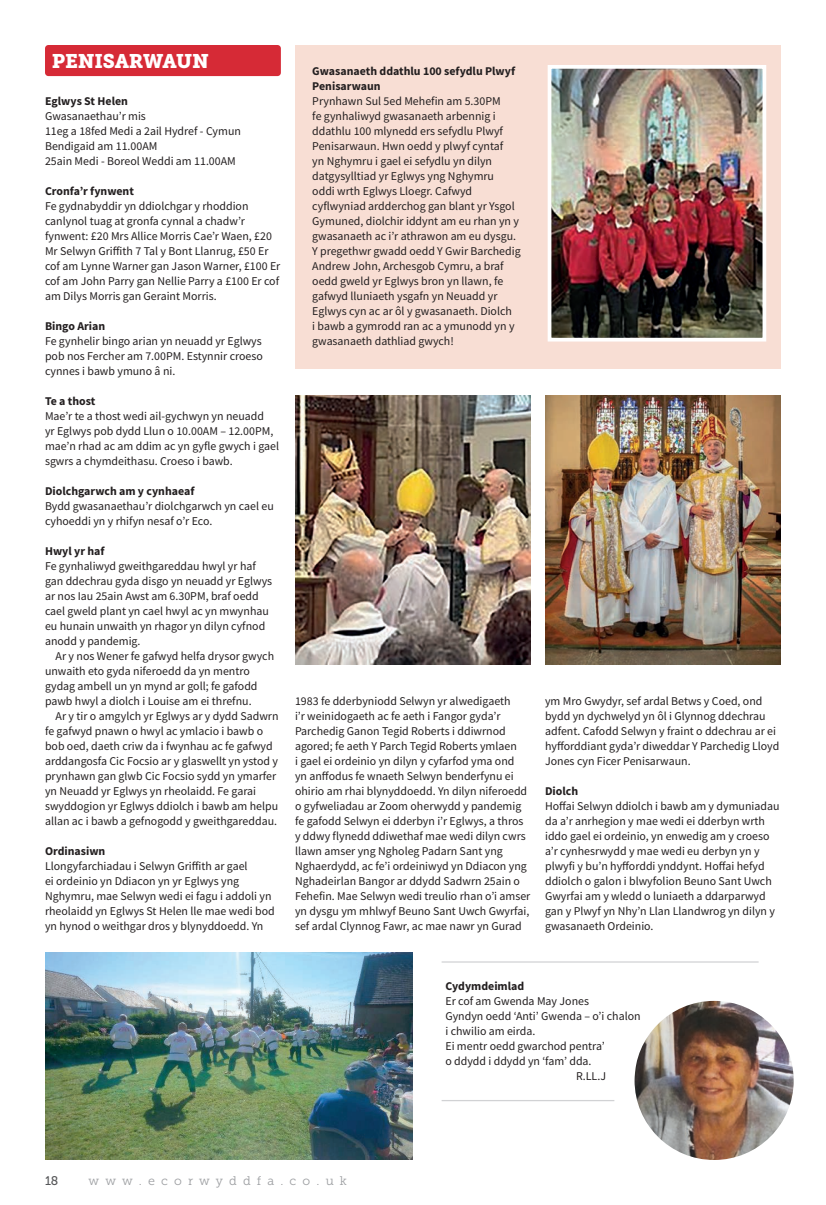
<style>
.page{position:relative;width:826px;height:1205px;background:#fff}
.page>*{position:absolute;margin:0;border:0;box-sizing:border-box;transform-origin:0 0}
.t1{font:19.62px "Museo Slab 900";letter-spacing:-.01em;color:#fff}
.t2{font:12.5px "Museo Slab 300";color:#9d9fa2}
.t3{font:12.5px "Museo Slab 500";color:#57585a}
.t4{font:11.88px/15px "Source Sans Pro";color:#231f20}
.t5{font:700 11.88px/15px "Source Sans Pro";color:#231f20}
</style>
<div class="page">
<div style="left:295px;top:45px;width:486px;height:324px;background:#f8ded4"></div>
<div style="left:45px;top:45px;width:236px;height:31px;background:#d62a36;border-radius:3px"></div>
<img style="left:552px;top:70px;width:209px;height:266px">
<div style="left:547px;top:65px;width:219px;height:276px;border:4px solid #fff"></div>
<img style="left:545px;top:396px;width:236px;height:269px">
<img style="left:295px;top:396px;width:236px;height:269px">
<img style="left:45px;top:952px;width:368px;height:208px">
<img style="left:634px;top:1001px;width:159px;height:159px;border-radius:80px">
<hr style="left:441px;top:961px;width:317px;height:1px;background:#d1d2d4">
<hr style="left:441px;top:1100px;width:173px;height:1px;background:#d1d2d4">
<h1 class="t1" style="left:52px;top:50px;width:159px">PENISARWAUN</h1>
<p class="t5" style="left:45px;top:93px;width:84px">Eglwys St Helen</p>
<p class="t4" style="left:45px;top:108px;width:197px">Gwasanaethau’r mis<br>11eg a 18fed Medi a 2ail Hydref - Cymun<br>Bendigaid am 11.00AM<br>25ain Medi - Boreol Weddi am 11.00AM</p>
<p class="t5" style="left:45px;top:183px;width:90px">Cronfa’r fynwent</p>
<p class="t4" style="left:45px;top:198px;width:237px">Fe gydnabyddir yn ddiolchgar y rhoddion canlynol tuag at gronfa cynnal a chadw’r fynwent: £20 Mrs Allice Morris Cae’r Waen, £20<br>Mr Selwyn Griffith 7 Tal y Bont Llanrug, £50 Er cof am Lynne Warner gan Jason Warner, £100 Er cof am John Parry gan Nellie Parry a £100 Er cof am Dilys Morris gan Geraint Morris.</p>
<p class="t5" style="left:45px;top:318px;width:62px">Bingo Arian</p>
<p class="t4" style="left:45px;top:333px;width:219px;text-align:justify">Fe gynhelir bingo arian yn neuadd yr Eglwys pob nos Fercher am 7.00PM. Estynnir croeso cynnes i bawb ymuno â ni.</p>
<p class="t5" style="left:45px;top:393px;width:52px">Te a thost</p>
<p class="t4" style="left:45px;top:408px;width:235px">Mae’r te a thost wedi ail-gychwyn yn neuadd<br>yr Eglwys pob dydd Llun o 10.00AM – 12.00PM, mae’n rhad ac am ddim ac yn gyfle gwych i gael sgwrs a chymdeithasu. Croeso i bawb.</p>
<p class="t5" style="left:45px;top:483px;width:151px">Diolchgarwch am y cynhaeaf</p>
<p class="t4" style="left:45px;top:498px;width:230px">Bydd gwasanaethau’r diolchgarwch yn cael eu cyhoeddi yn y rhifyn nesaf o’r Eco.</p>
<p class="t5" style="left:45px;top:543px;width:61px">Hwyl yr haf</p>
<p class="t4" style="left:45px;top:558px;width:229px">Fe gynhaliwyd gweithgareddau hwyl yr haf gan ddechrau gyda disgo yn neuadd yr Eglwys ar nos Iau 25ain Awst am 6.30PM, braf oedd cael gweld plant yn cael hwyl ac yn mwynhau eu hunain unwaith yn rhagor yn dilyn cyfnod anodd y pandemig.</p>
<p class="t4" style="left:45px;top:648px;width:231px;text-indent:11px">Ar y nos Wener fe gafwyd helfa drysor gwych unwaith eto gyda niferoedd da yn mentro gydag ambell un yn mynd ar goll; fe gafodd pawb hwyl a diolch i Louise am ei threfnu.</p>
<p class="t4" style="left:45px;top:708px;width:235px;text-indent:11px">Ar y tir o amgylch yr Eglwys ar y dydd Sadwrn fe gafwyd pnawn o hwyl ac ymlacio i bawb o bob oed, daeth criw da i fwynhau ac fe gafwyd arddangosfa Cic Focsio ar y glaswellt yn ystod y prynhawn gan glwb Cic Focsio sydd yn ymarfer yn Neuadd yr Eglwys yn rheolaidd. Fe garai swyddogion yr Eglwys ddiolch i bawb am helpu allan ac i bawb a gefnogodd y gweithgareddau.</p>
<p class="t5" style="left:45px;top:843px;width:62px">Ordinasiwn</p>
<p class="t4" style="left:45px;top:858px;width:231px">Llongyfarchiadau i Selwyn Griffith ar gael<br>ei ordeinio yn Ddiacon yn yr Eglwys yng Nghymru, mae Selwyn wedi ei fagu i addoli yn rheolaidd yn Eglwys St Helen lle mae wedi bod yn hynod o weithgar dros y blynyddoedd. Yn</p>
<p class="t5" style="left:312px;top:63px;width:204px">Gwasanaeth ddathlu 100 sefydlu Plwyf<br>Penisarwaun</p>
<p class="t4" style="left:312px;top:93px;width:210px">Prynhawn Sul 5ed Mehefin am 5.30PM<br>fe gynhaliwyd gwasanaeth arbennig i ddathlu 100 mlynedd ers sefydlu Plwyf Penisarwaun. Hwn oedd y plwyf cyntaf<br>yn Nghymru i gael ei sefydlu yn dilyn datgysylltiad yr Eglwys yng Nghymru<br>oddi wrth Eglwys Lloegr. Cafwyd cyflwyniad ardderchog gan blant yr Ysgol Gymuned, diolchir iddynt am eu rhan yn y gwasanaeth ac i’r athrawon am eu dysgu.<br>Y pregethwr gwadd oedd Y Gwir Barchedig Andrew John, Archesgob Cymru, a braf oedd gweld yr Eglwys bron yn llawn, fe gafwyd lluniaeth ysgafn yn Neuadd yr Eglwys cyn ac ar ôl y gwasanaeth. Diolch<br>i bawb a gymrodd ran ac a ymunodd yn y gwasanaeth dathliad gwych!</p>
<p class="t4" style="left:295px;top:693px;width:237px">1983 fe dderbyniodd Selwyn yr alwedigaeth<br>i’r weinidogaeth ac fe aeth i Fangor gyda’r Parchedig Ganon Tegid Roberts i ddiwrnod agored; fe aeth Y Parch Tegid Roberts ymlaen<br>i gael ei ordeinio yn dilyn y cyfarfod yma ond<br>yn anffodus fe wnaeth Selwyn benderfynu ei ohirio am rhai blynyddoedd. Yn dilyn niferoedd o gyfweliadau ar Zoom oherwydd y pandemig fe gafodd Selwyn ei dderbyn i’r Eglwys, a thros y ddwy flynedd ddiwethaf mae wedi dilyn cwrs llawn amser yng Ngholeg Padarn Sant yng Nghaerdydd, ac fe’i ordeiniwyd yn Ddiacon yng Nghadeirlan Bangor ar ddydd Sadwrn 25ain o Fehefin. Mae Selwyn wedi treulio rhan o’i amser yn dysgu ym mhlwyf Beuno Sant Uwch Gwyrfai, sef ardal Clynnog Fawr, ac mae nawr yn Gurad</p>
<p class="t4" style="left:545px;top:693px;width:236px">ym Mro Gwydyr, sef ardal Betws y Coed, ond bydd yn dychwelyd yn ôl i Glynnog ddechrau adfent. Cafodd Selwyn y fraint o ddechrau ar ei hyfforddiant gyda’r diweddar Y Parchedig Lloyd Jones cyn Ficer Penisarwaun.</p>
<p class="t5" style="left:545px;top:783px;width:35px">Diolch</p>
<p class="t4" style="left:545px;top:798px;width:236px">Hoffai Selwyn ddiolch i bawb am y dymuniadau da a’r anrhegion y mae wedi ei dderbyn wrth iddo gael ei ordeinio, yn enwedig am y croeso a’r cynhesrwydd y mae wedi eu derbyn yn y plwyfi y bu’n hyfforddi ynddynt. Hoffai hefyd ddiolch o galon i blwyfolion Beuno Sant Uwch Gwyrfai am y wledd o luniaeth a ddarparwyd gan y Plwyf yn Nhy’n Llan Llandwrog yn dilyn y gwasanaeth Ordeinio.</p>
<p class="t5" style="left:445px;top:978px;width:80px">Cydymdeimlad</p>
<p class="t4" style="left:445px;top:993px;width:145px">Er cof am Gwenda May Jones</p>
<p class="t4" style="left:445px;top:1008px;width:197px">Gyndyn oedd ‘Anti’ Gwenda – o’i chalon</p>
<p class="t4" style="left:445px;top:1023px;width:91px">i chwilio am eirda.</p>
<p class="t4" style="left:445px;top:1038px;width:161px">Ei mentr oedd gwarchod pentra’</p>
<p class="t4" style="left:445px;top:1053px;width:148px">o ddydd i ddydd yn ‘fam’ dda.</p>
<p class="t4" style="left:576px;top:1068px;width:31px">R.LL.J</p>
<p class="t3" style="left:45px;top:1174px;width:15px">18</p>
<p class="t2" style="left:89px;top:1174px;width:260px">w w w . e c o r w y d d f a . c o . u k</p>
</div>
